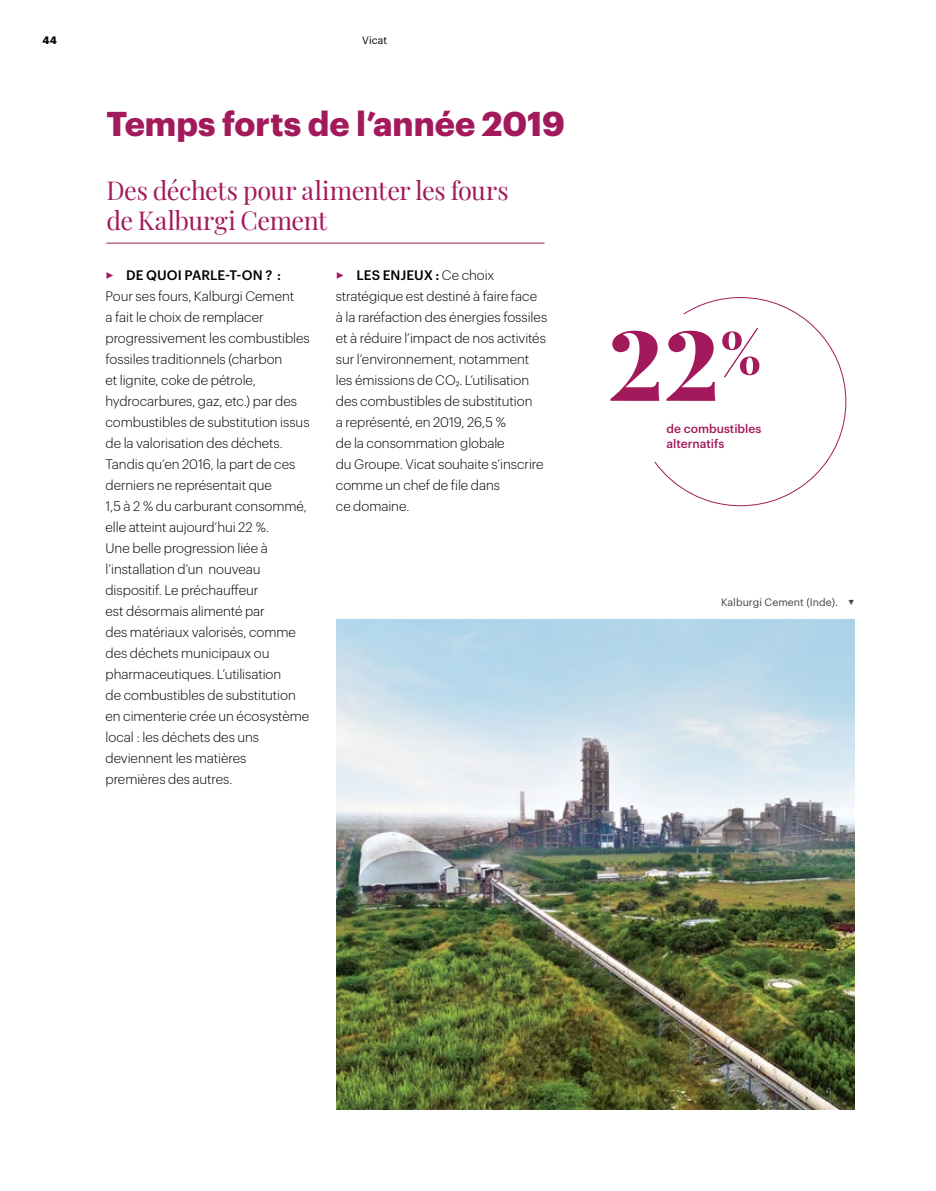
<style>
.page{position:relative;width:936px;height:1191px;background:#fff}
.page>*{position:absolute;margin:0;border:0;box-sizing:border-box;transform-origin:0 0}
.t1{font:900 97.2px "Playfair Display";color:#a21a5b}
.t2{font:700 33.75px "Graphik";color:#a21a5b}
.t3{font:25.5px/30px "Playfair Display";letter-spacing:-.015em;color:#a21a5b}
.t4{font:300 13.5px/21px "Graphik";letter-spacing:-.005em;color:#000}
.t5{font:500 12px/14.4px "Graphik";color:#a21a5b}
.t6{font:10.5px "Graphik";letter-spacing:.005em;color:#434342}
.t7{font:10.5px "Graphik";letter-spacing:.005em;color:#000}
.t8{font:700 10.5px "Graphik";color:#000}
.s1{color:#a21a5b}
.s2{font-weight:500}
</style>
<div class="page">
<img style="left:336px;top:619px;width:518px;height:491px">
<hr style="left:106px;top:243px;width:438px;height:1px;background:#a21a5b">
<svg style="left:654px;top:297px;width:192px;height:209px"></svg>
<p class="t8" style="left:43px;top:32px;width:16px">44</p>
<p class="t7" style="left:362px;top:32px;width:26px">Vicat</p>
<h2 class="t2" style="left:106px;top:97px;width:460px">Temps forts de l’année 2019</h2>
<h3 class="t3" style="left:106px;top:173px;width:404px">Des déchets pour alimenter les fours de Kalburgi Cement</h3>
<p class="t4" style="left:105px;top:264px;width:206px"><span class="s1">✓</span> <span class="s2">DE QUOI PARLE-T-ON ? :<br></span>Pour ses fours, Kalburgi Cement<br>a fait le choix de remplacer progressivement les combustibles fossiles traditionnels (charbon<br>et lignite, coke de pétrole, hydrocarbures, gaz, etc.) par des combustibles de substitution issus de la valorisation des déchets.<br>Tandis qu’en 2016, la part de ces derniers ne représentait que<br>1,5 à 2 % du carburant consommé, elle atteint aujourd’hui 22 %.<br>Une belle progression liée à l’installation d’un nouveau dispositif. Le préchauffeur<br>est désormais alimenté par<br>des matériaux valorisés, comme des déchets municipaux ou pharmaceutiques. L’utilisation<br>de combustibles de substitution en cimenterie crée un écosystème local : les déchets des uns deviennent les matières premières des autres.</p>
<p class="t4" style="left:336px;top:264px;width:213px"><span class="s1">✓</span> <span class="s2">LES ENJEUX :</span> Ce choix stratégique est destiné à faire face à la raréfaction des énergies fossiles et à réduire l’impact de nos activités sur l’environnement, notamment les émissions de CO2. L’utilisation des combustibles de substitution<br>a représenté, en 2019, 26,5 %<br>de la consommation globale<br>du Groupe. Vicat souhaite s’inscrire comme un chef de file dans<br>ce domaine.</p>
<h1 class="t1" style="left:608px;top:287px;width:154px">22<sup>%</sup></h1>
<p class="t5" style="left:666px;top:421px;width:96px">de combustibles alternatifs</p>
<p class="t6" style="left:721px;top:594px;width:119px">Kalburgi Cement (Inde).</p>
</div>
